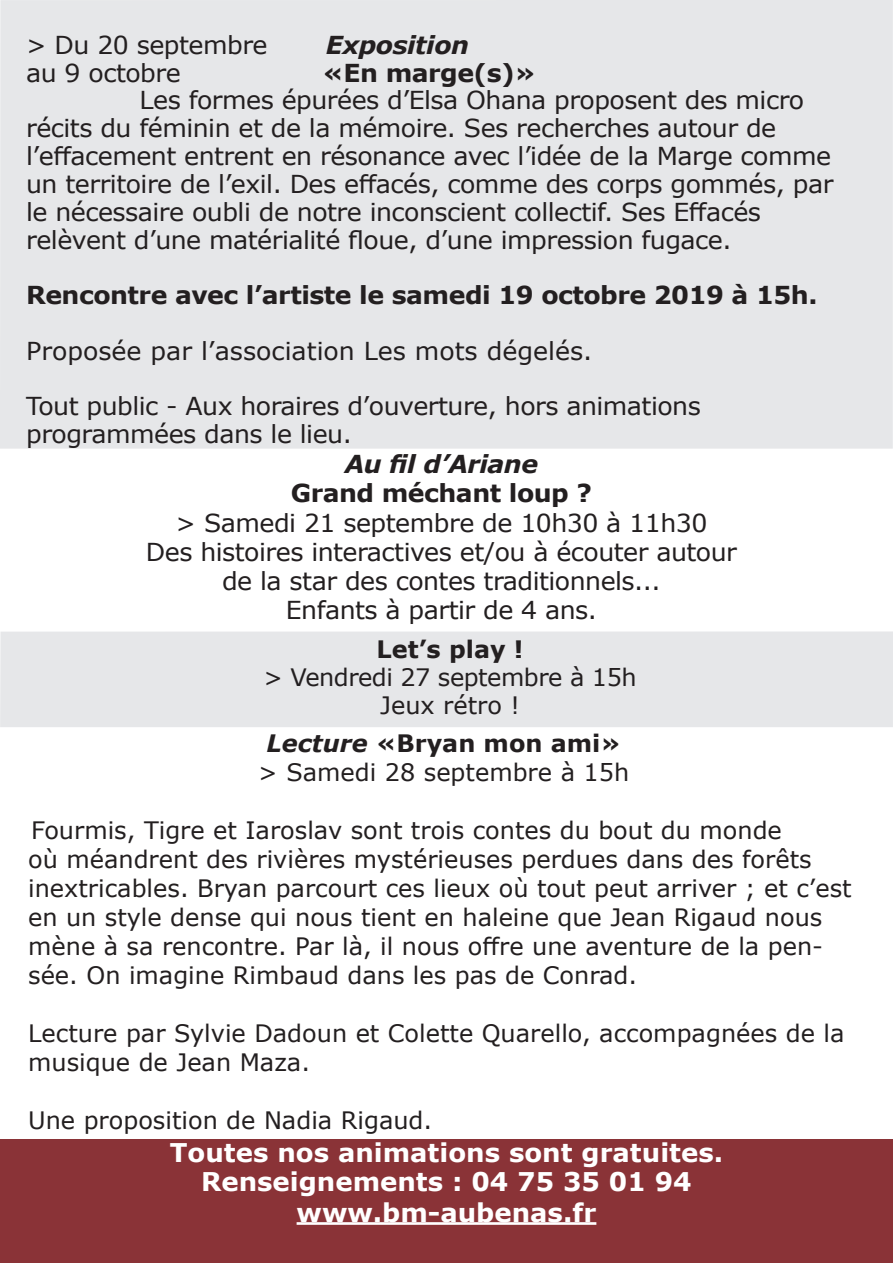
<style>
.page{position:relative;width:893px;height:1263px;background:#fff}
.page>*{position:absolute;margin:0;border:0;box-sizing:border-box;transform-origin:0 0}
.t1{font:700 25.8px/30px "Verdana";color:#fff;text-align:center}
.t2{font:24.6px/27.9px "Verdana";letter-spacing:-.02em;color:#231f20}
.t3{font:700 24.6px "Verdana";letter-spacing:-.02em;color:#231f20}
.t4{font:24.6px "Verdana";color:#231f20}
.t5{font:italic 700 24.6px "Verdana";letter-spacing:-.02em;color:#231f20}
.t6{font:24px/29.1px "Verdana";color:#231f20}
.t7{font:24px/28.2px "Verdana";letter-spacing:-.02em;color:#231f20;text-align:center}
.t8{font:700 24px "Verdana";color:#231f20}
.s1{font-weight:700;font-style:italic}
.s2{font-weight:700}
</style>
<div class="page">
<div style="left:0;top:631px;width:893px;height:96px;background:#e6e7e9"></div>
<div style="left:0;top:1139px;width:893px;height:124px;background:#8a3337"></div>
<hr style="left:297px;top:1222px;width:299px;height:3px;background:#fff">
<div style="left:0;top:0;width:893px;height:449px;background:#e6e7e9"></div>
<p class="t2" style="left:26px;top:31px;width:243px">&gt; Du 20 septembre</p>
<p class="t5" style="left:326px;top:27px;width:145px">Exposition</p>
<p class="t2" style="left:26px;top:58px;width:156px">au 9 octobre</p>
<p class="t3" style="left:322px;top:55px;width:215px">«En marge(s)»</p>
<p class="t2" style="left:26px;top:86px;width:809px;text-indent:113px">Les formes épurées d’Elsa Ohana proposent des micro récits du féminin et de la mémoire. Ses recherches autour de l’effacement entrent en résonance avec l’idée de la Marge comme un territoire de l’exil. Des effacés, comme des corps gommés, par le nécessaire oubli de notre inconscient collectif. Ses Effacés relèvent d’une matérialité floue, d’une impression fugace.</p>
<p class="t3" style="left:26px;top:278px;width:793px">Rencontre avec l’artiste le samedi 19 octobre 2019 à 15h.</p>
<p class="t4" style="left:26px;top:334px;width:568px">Proposée par l’association Les mots dégelés.</p>
<p class="t2" style="left:26px;top:392px;width:676px">Tout public - Aux horaires d’ouverture, hors animations programmées dans le lieu.</p>
<p class="t5" style="left:345px;top:447px;width:195px">Au fil d’Ariane</p>
<p class="t3" style="left:291px;top:476px;width:303px">Grand méchant loup ?</p>
<p class="t2" style="left:146px;top:508px;width:593px;line-height:29.1px;text-align:center">&gt; Samedi 21 septembre de 10h30 à 11h30<br>Des histoires interactives et/ou à écouter autour de la star des contes traditionnels...<br>Enfants à partir de 4 ans.</p>
<p class="t8" style="left:376px;top:632px;width:149px">Let’s play !</p>
<p class="t7" style="left:263px;top:663px;width:375px">&gt; Vendredi 27 septembre à 15h<br>Jeux rétro !</p>
<p class="t6" style="left:258px;top:729px;width:372px;text-align:center"><span class="s1">Lecture</span> <span class="s2">«Bryan mon ami» </span>&gt; Samedi 28 septembre à 15h</p>
<p class="t6" style="left:28px;top:816px;width:825px">Fourmis, Tigre et Iaroslav sont trois contes du bout du monde<br>où méandrent des rivières mystérieuses perdues dans des forêts inextricables. Bryan parcourt ces lieux où tout peut arriver ; et c’est en un style dense qui nous tient en haleine que Jean Rigaud nous mène à sa rencontre. Par là, il nous offre une aventure de la pen&shy;sée. On imagine Rimbaud dans les pas de Conrad.</p>
<p class="t6" style="left:28px;top:1018px;width:818px">Lecture par Sylvie Dadoun et Colette Quarello, accompagnées de la musique de Jean Maza.</p>
<p class="t6" style="left:28px;top:1105px;width:406px">Une proposition de Nadia Rigaud.</p>
<p class="t1" style="left:170px;top:1137px;width:555px">Toutes nos animations sont gratuites.<br>Renseignements : 04 75 35 01 94 www.bm-aubenas.fr</p>
</div>
